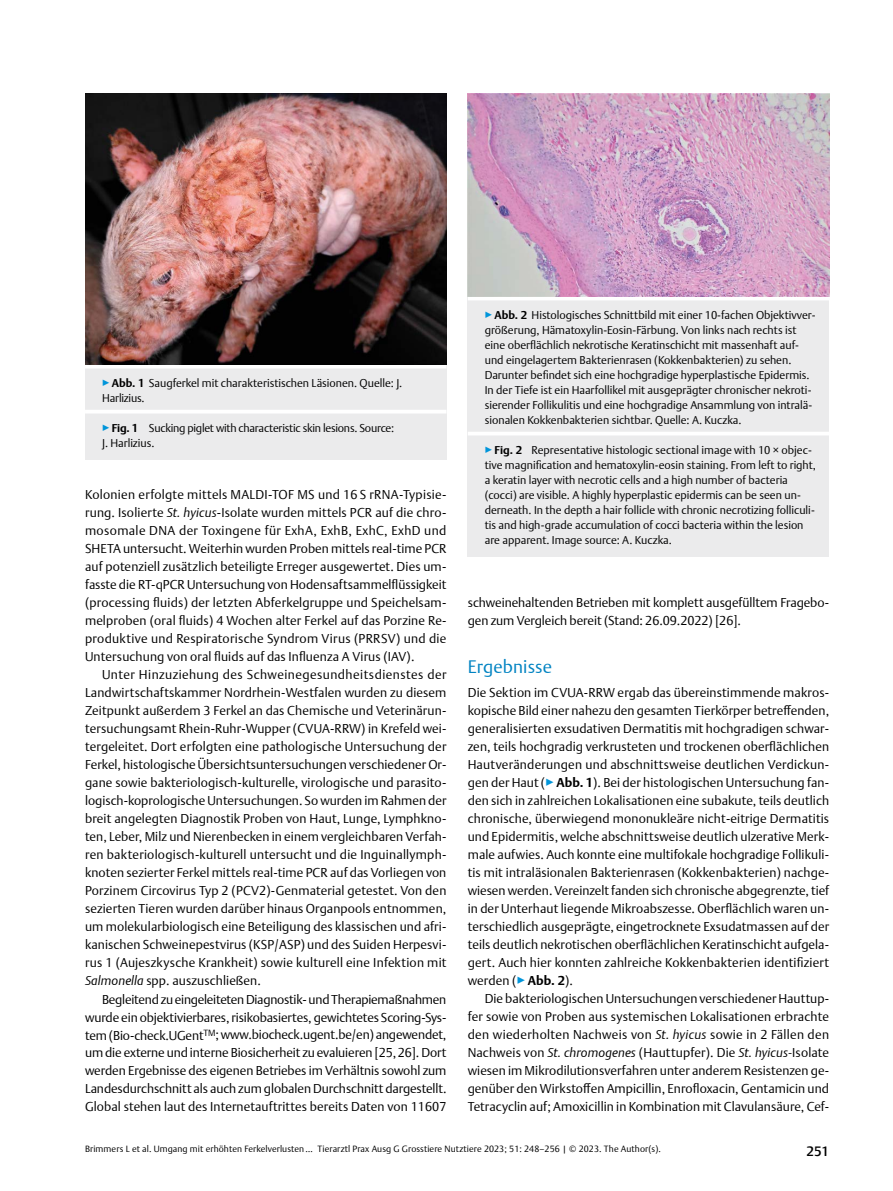
<style>
.page{position:relative;width:893px;height:1191px;background:#fff}
.page>*{position:absolute;margin:0;border:0;box-sizing:border-box;transform-origin:0 0}
.t1{font:300 18px "Thieme Argo 2011";letter-spacing:.01em;color:#0083c2}
.t2{font:500 13.5px "Thieme Argo 2011";color:#000}
.t3{font:300 12.75px/18px "Thieme Argo 2011";letter-spacing:.005em;color:#000;text-align:justify}
.t4{font:300 11.25px/15px "Thieme Argo 2011";color:#000}
.t5{font:300 11.25px/15px "Thieme Argo 2011";letter-spacing:-.02em;color:#000}
.t6{font:300 9px "Thieme Argo 2011";letter-spacing:.01em;color:#000}
.s1{color:#0095da}
.s2{font-weight:700}
.s3{font-style:italic}
</style>
<div class="page">
<div style="left:468px;top:297px;width:361px;height:259px;background:#ebebec"></div>
<hr style="left:468px;top:297px;width:361px;height:3px;background:#fff">
<hr style="left:468px;top:432px;width:361px;height:3px;background:#fff">
<img style="left:468px;top:94px;width:361px;height:203px">
<div style="left:85px;top:365px;width:361px;height:94px;background:#ebebec"></div>
<hr style="left:85px;top:365px;width:361px;height:3px;background:#fff">
<hr style="left:85px;top:410px;width:361px;height:3px;background:#fff">
<img style="left:85px;top:94px;width:361px;height:271px">
<p class="t4" style="left:102px;top:375px;width:302px"><span class="s1">▶</span><span class="s2">Abb. 1</span> Saugferkel mit charakteristischen Läsionen. Quelle: J.<br>Harlizius.</p>
<p class="t5" style="left:102px;top:420px;width:294px"><span class="s1">▶</span><span class="s2">Fig. 1</span> Sucking piglet with characteristic skin lesions. Source:<br>J. Harlizius.</p>
<p class="t3" style="left:85px;top:485px;width:363px">Kolonien erfolgte mittels MALDI-TOF MS und 16 S rRNA-Typisie&shy;rung. Isolierte <span class="s3">St. hyicus</span>-Isolate wurden mittels PCR auf die chro&shy;mosomale DNA der Toxingene für ExhA, ExhB, ExhC, ExhD und SHETA untersucht. Weiterhin wurden Proben mittels real-time PCR auf potenziell zusätzlich beteiligte Erreger ausgewertet. Dies um&shy;fasste die RT-qPCR Untersuchung von Hodensaftsammelflüssigkeit (processing fluids) der letzten Abferkelgruppe und Speichelsam&shy;melproben (oral fluids) 4 Wochen alter Ferkel auf das Porzine Re&shy;produktive und Respiratorische Syndrom Virus (PRRSV) und die Untersuchung von oral fluids auf das Influenza A Virus (IAV).</p>
<p class="t3" style="left:85px;top:665px;width:363px;text-indent:17px">Unter Hinzuziehung des Schweinegesundheitsdienstes der Landwirtschaftskammer Nordrhein-Westfalen wurden zu diesem Zeitpunkt außerdem 3 Ferkel an das Chemische und Veterinärun&shy;tersuchungsamt Rhein-Ruhr-Wupper (CVUA-RRW) in Krefeld wei&shy;tergeleitet. Dort erfolgten eine pathologische Untersuchung der Ferkel, histologische Übersichtsuntersuchungen verschiedener Or&shy;gane sowie bakteriologisch-kulturelle, virologische und parasito&shy;logisch-koprologische Untersuchungen. So wurden im Rahmen der breit angelegten Diagnostik Proben von Haut, Lunge, Lymphkno&shy;ten, Leber, Milz und Nierenbecken in einem vergleichbaren Verfah&shy;ren bakteriologisch-kulturell untersucht und die Inguinallymph&shy;knoten sezierter Ferkel mittels real-time PCR auf das Vorliegen von Porzinem Circovirus Typ 2 (PCV2)-Genmaterial getestet. Von den sezierten Tieren wurden darüber hinaus Organpools entnommen, um molekularbiologisch eine Beteiligung des klassischen und afri&shy;kanischen Schweinepestvirus (KSP/ASP) und des Suiden Herpesvi&shy;rus 1 (Aujeszkysche Krankheit) sowie kulturell eine Infektion mit <span class="s3">Salmonella</span> spp. auszuschließen.</p>
<p class="t3" style="left:85px;top:989px;width:363px;text-indent:17px">Begleitend zu eingeleiteten Diagnostik- und Therapiemaßnahmen wurde ein objektivierbares, risikobasiertes, gewichtetes Scoring-Sys&shy;tem (Bio-check.UGent<sup>TM</sup>; www.biocheck.ugent.be/en) angewendet, um die externe und interne Biosicherheit zu evaluieren [25,26]. Dort werden Ergebnisse des eigenen Betriebes im Verhältnis sowohl zum Landesdurchschnitt als auch zum globalen Durchschnitt dargestellt.<br>Global stehen laut des Internetauftrittes bereits Daten von 11607</p>
<p class="t4" style="left:485px;top:307px;width:332px"><span class="s1">▶</span><span class="s2">Abb. 2</span> Histologisches Schnittbild mit einer 10-fachen Objektivver&shy;größerung, Hämatoxylin-Eosin-Färbung. Von links nach rechts ist eine oberflächlich nekrotische Keratinschicht mit massenhaft auf&shy;und eingelagertem Bakterienrasen (Kokkenbakterien) zu sehen.<br>Darunter befindet sich eine hochgradige hyperplastische Epidermis.<br>In der Tiefe ist ein Haarfollikel mit ausgeprägter chronischer nekroti&shy;sierender Follikulitis und eine hochgradige Ansammlung von intralä&shy;sionalen Kokkenbakterien sichtbar. Quelle: A. Kuczka.</p>
<p class="t4" style="left:485px;top:442px;width:333px"><span class="s1">▶</span><span class="s2">Fig. 2</span> Representative histologic sectional image with 10 × objec&shy;tive magnification and hematoxylin-eosin staining. From left to right, a keratin layer with necrotic cells and a high number of bacteria (cocci) are visible. A highly hyperplastic epidermis can be seen un&shy;derneath. In the depth a hair follicle with chronic necrotizing folliculi&shy;tis and high-grade accumulation of cocci bacteria within the lesion are apparent. Image source: A. Kuczka.</p>
<p class="t3" style="left:468px;top:593px;width:363px">schweinehaltenden Betrieben mit komplett ausgefülltem Fragebo&shy;gen zum Vergleich bereit (Stand: 26.09.2022) [26].</p>
<h1 class="t1" style="left:468px;top:655px;width:86px">Ergebnisse</h1>
<p class="t3" style="left:468px;top:683px;width:363px">Die Sektion im CVUA-RRW ergab das übereinstimmende makros&shy;kopische Bild einer nahezu den gesamten Tierkörper betreffenden, generalisierten exsudativen Dermatitis mit hochgradigen schwar&shy;zen, teils hochgradig verkrusteten und trockenen oberflächlichen Hautveränderungen und abschnittsweise deutlichen Verdickun&shy;gen der Haut (<span class="s1">▶</span><span class="s2">Abb. 1</span>). Bei der histologischen Untersuchung fan&shy;den sich in zahlreichen Lokalisationen eine subakute, teils deutlich chronische, überwiegend mononukleäre nicht-eitrige Dermatitis und Epidermitis, welche abschnittsweise deutlich ulzerative Merk&shy;male aufwies. Auch konnte eine multifokale hochgradige Follikuli&shy;tis mit intraläsionalen Bakterienrasen (Kokkenbakterien) nachge&shy;wiesen werden. Vereinzelt fanden sich chronische abgegrenzte, tief in der Unterhaut liegende Mikroabszesse. Oberflächlich waren un&shy;terschiedlich ausgeprägte, eingetrocknete Exsudatmassen auf der teils deutlich nekrotischen oberflächlichen Keratinschicht aufgela&shy;gert. Auch hier konnten zahlreiche Kokkenbakterien identifiziert werden (<span class="s1">▶</span><span class="s2">Abb. 2</span>).</p>
<p class="t3" style="left:468px;top:989px;width:363px;text-indent:17px">Die bakteriologischen Untersuchungen verschiedener Hauttup&shy;fer sowie von Proben aus systemischen Lokalisationen erbrachte den wiederholten Nachweis von <span class="s3">St. hyicus</span> sowie in 2 Fällen den Nachweis von <span class="s3">St. chromogenes</span> (Hauttupfer). Die <span class="s3">St. hyicus-</span>Isolate wiesen im Mikrodilutionsverfahren unter anderem Resistenzen ge&shy;genüber den Wirkstoffen Ampicillin, Enrofloxacin, Gentamicin und Tetracyclin auf; Amoxicillin in Kombination mit Clavulansäure, Cef-</p>
<p class="t6" style="left:85px;top:1143px;width:577px">Brimmers L et al. Umgang mit erhöhten Ferkelverlusten … Tierarztl Prax Ausg G Grosstiere Nutztiere 2023; 51: 248–256 | © 2023. The Author(s).</p>
<p class="t2" style="left:806px;top:1142px;width:24px">251</p>
</div>
